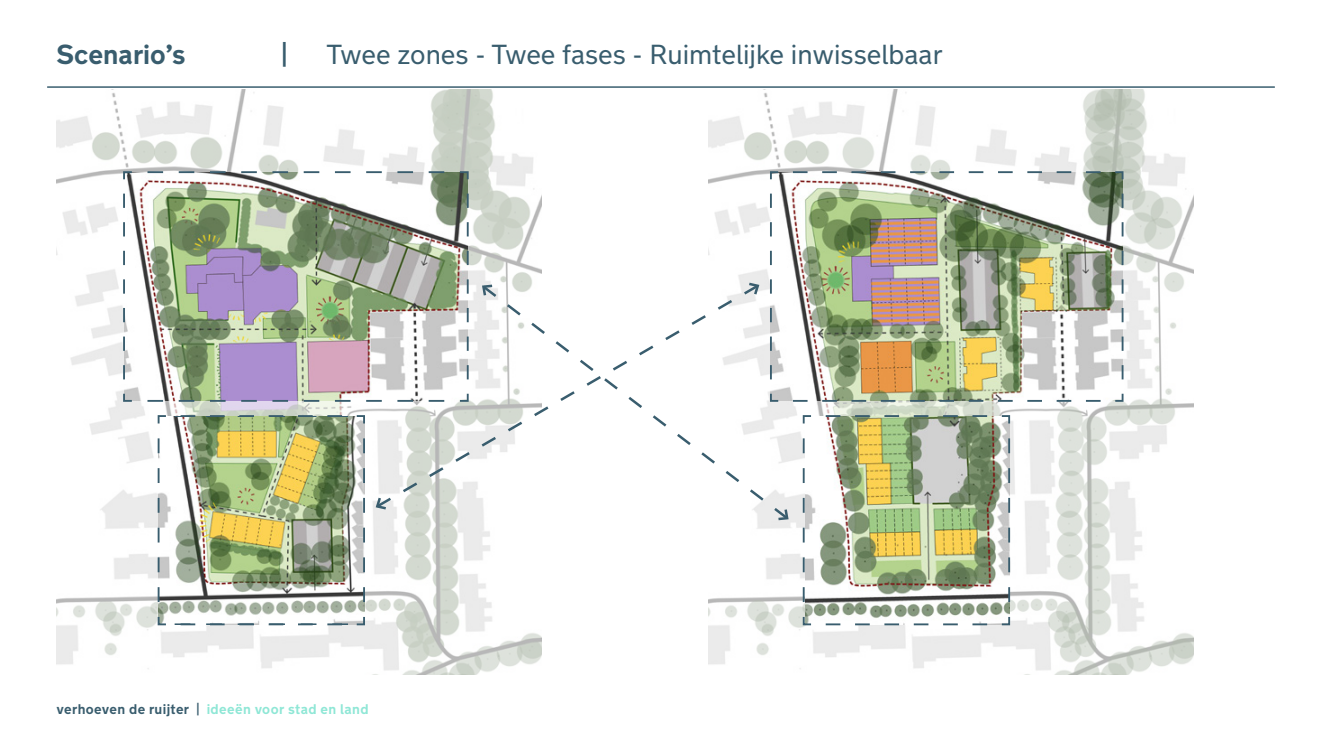
<style>
.page{position:relative;width:1322px;height:745px;background:#fff}
.page>*{position:absolute;margin:0;border:0;box-sizing:border-box;transform-origin:0 0}
.t1{font:27.5px "New Transport";color:#395d6e}
.t2{font:700 27.5px "New Transport";color:#395d6e}
.t3{font:700 14px "New Transport";letter-spacing:.03em;color:#8fe7d6}
.s1{color:#395d6e}
</style>
<div class="page">
<hr style="left:47px;top:87px;width:1227px;height:1px;background:#395d6e">
<img style="left:57px;top:89px;width:484px;height:584px">
<img style="left:122px;top:170px;width:347px;height:232px">
<img style="left:157px;top:414px;width:209px;height:211px">
<img style="left:709px;top:89px;width:484px;height:584px">
<img style="left:769px;top:170px;width:355px;height:232px">
<svg style="left:802px;top:414px;width:209px;height:211px"></svg>
<svg style="left:480px;top:283px;width:310px;height:238px"></svg>
<svg style="left:776px;top:506px;width:14px;height:15px"></svg>
<svg style="left:374px;top:282px;width:387px;height:227px"></svg>
<svg style="left:374px;top:494px;width:15px;height:17px"></svg>
<svg style="left:746px;top:281px;width:15px;height:16px"></svg>
<p class="t2" style="left:57px;top:37px;width:130px">Scenario’s</p>
<p class="t2" style="left:282px;top:37px;width:7px">|</p>
<p class="t1" style="left:327px;top:37px;width:617px">Twee zones - Twee fases - Ruimtelijke inwisselbaar</p>
<p class="t3" style="left:57px;top:699px;width:313px"><span class="s1">verhoeven de ruijter |</span> ideeën voor stad en land</p>
</div>
